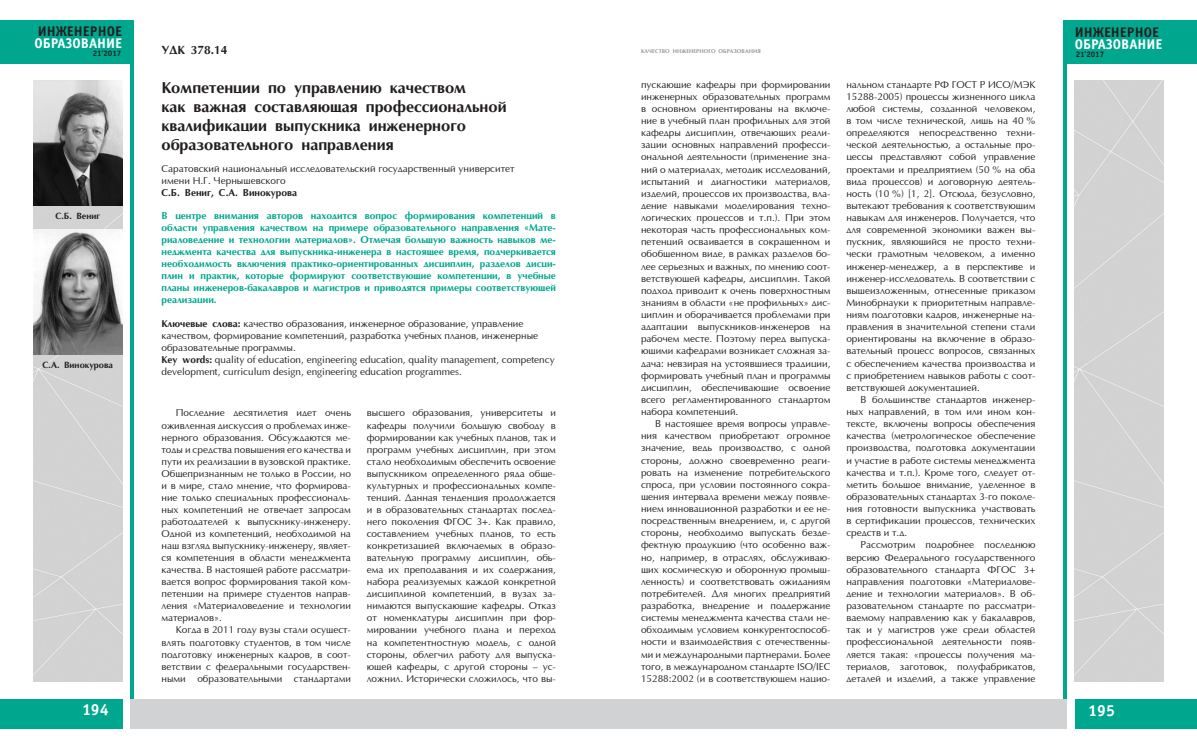
<style>
.page{position:relative;width:1197px;height:755px;background:#fff}
.page>*{position:absolute;margin:0;border:0;box-sizing:border-box;transform-origin:0 0}
.t1{font:700 16px/19.2px "AG Optima";color:#231f20}
.t2{font:700 16px "Officina Sans C";color:#fff}
.t3{font:700 14px "Officina Sans C";color:#fff}
.t4{font:700 14px "Officina Sans C";color:#231f20}
.t5{font:700 12px "AG Optima";color:#231f20}
.t6{font:10px/12.1px "Optima";color:#231f20;text-align:justify}
.t7{font:700 10px/12px "AG Optima";color:#00a78f;text-align:justify}
.t8{font:700 10px "AG Optima";color:#231f20}
.t9{font:700 9px "AG Optima";color:#231f20}
.t10{font:700 8px "Officina Sans C";color:#231f20}
.t11{font:700 5.5px "AG Optima";letter-spacing:.01em;color:#939598}
.s1{font-family:"AG Optima";font-weight:700}
</style>
<div class="page">
<div style="left:1063px;top:20px;width:133px;height:43px;background:#00a78f"></div>
<div style="left:1074px;top:698px;width:122px;height:30px;background:#00a78f"></div>
<hr style="left:1063px;top:45px;width:3px;height:653px;background:#00a78f">
<div style="left:598px;top:698px;width:468px;height:30px;background:#d1d2d4"></div>
<div style="left:1074px;top:80px;width:89px;height:601px;background:#d3d3d3"></div>
<div style="left:0;top:698px;width:122px;height:30px;background:#00a78f"></div>
<div style="left:0;top:20px;width:133px;height:43px;background:#00a78f"></div>
<hr style="left:130px;top:45px;width:3px;height:653px;background:#00a78f">
<div style="left:33px;top:205px;width:89px;height:476px;background:#d3d3d3"></div>
<div style="left:130px;top:698px;width:468px;height:30px;background:#d1d2d4"></div>
<img style="left:33px;top:80px;width:89px;height:125px">
<img style="left:33px;top:229px;width:89px;height:125px">
<h2 class="t4" style="left:38px;top:23px;width:86px">ИНЖЕНЕРНОЕ</h2>
<h2 class="t3" style="left:34px;top:35px;width:89px">ОБРАЗОВАНИЕ</h2>
<p class="t10" style="left:93px;top:49px;width:30px">21’2017</p>
<p class="t5" style="left:161px;top:43px;width:68px">УДК 378.14</p>
<p class="t11" style="left:641px;top:48px;width:121px">КАЧЕСТВО ИНЖЕНЕРНОГО ОБРАЗОВАНИЯ</p>
<h2 class="t4" style="left:1074px;top:24px;width:86px">ИНЖЕНЕРНОЕ</h2>
<h2 class="t3" style="left:1074px;top:36px;width:89px">ОБРАЗОВАНИЕ</h2>
<p class="t10" style="left:1075px;top:49px;width:30px">21’2017</p>
<p class="t9" style="left:55px;top:211px;width:46px">С.Б. Вениг</p>
<p class="t9" style="left:43px;top:359px;width:72px">С.А. Винокурова</p>
<p class="t1" style="left:161px;top:78px;width:346px">Компетенции по управлению качеством<br>как важная составляющая профессиональной квалификации выпускника инженерного образовательного направления</p>
<p class="t6" style="left:161px;top:163px;width:354px">Саратовский национальный исследовательский государственный университет имени Н.Г. Чернышевского</p>
<p class="t8" style="left:161px;top:187px;width:137px">С.Б. Вениг, С.А. Винокурова</p>
<p class="t7" style="left:161px;top:209px;width:396px">В центре внимания авторов находится вопрос формирования компетенций в области управления качеством на примере образовательного направления «Мате&shy;риаловедение и технологии материалов». Отмечая большую важность навыков ме&shy;неджмента качества для выпускника-инженера в настоящее время, подчеркивается необходимость включения практико-ориентированных дисциплин, разделов дисци&shy;плин и практик, которые формируют соответствующие компетенции, в учебные планы инженеров-бакалавров и магистров и приводятся примеры соответствующей реализации.</p>
<p class="t6" style="left:161px;top:318px;width:378px;text-align:left"><span class="s1">Ключевые слова:</span> качество образования, инженерное образование, управление качеством, формирование компетенций, разработка учебных планов, инженерные образовательные программы.</p>
<p class="t6" style="left:161px;top:354px;width:394px"><span class="s1">Key words:</span> quality of education, engineering education, quality management, competency development, curriculum design, engineering education programmes.</p>
<p class="t6" style="left:161px;top:407px;width:191px;text-indent:14px">Последние десятилетия идет очень оживленная дискуссия о проблемах инже&shy;нерного образования. Обсуждаются ме&shy;тоды и средства повышения его качества и пути их реализации в вузовской практике.<br>Общепризнанным не только в России, но и в мире, стало мнение, что формирова&shy;ние только специальных профессиональ&shy;ных компетенций не отвечает запросам работодателей к выпускнику-инженеру.<br>Одной из компетенций, необходимой на наш взгляд выпускнику-инженеру, являет&shy;ся компетенция в области менеджмента качества. В настоящей работе рассматри&shy;вается вопрос формирования такой ком&shy;петенции на примере студентов направ&shy;ления «Материаловедение и технологии материалов».</p>
<p class="t6" style="left:161px;top:624px;width:191px;text-indent:14px">Когда в 2011 году вузы стали осущест&shy;влять подготовку студентов, в том числе подготовку инженерных кадров, в соот&shy;ветствии с федеральными государствен&shy;ными образовательными стандартами</p>
<p class="t6" style="left:367px;top:407px;width:190px">высшего образования, университеты и кафедры получили большую свободу в формировании как учебных планов, так и программ учебных дисциплин, при этом стало необходимым обеспечить освоение выпускником определенного ряда обще&shy;культурных и профессиональных компе&shy;тенций. Данная тенденция продолжается и в образовательных стандартах послед&shy;него поколения ФГОС 3+. Как правило, составлением учебных планов, то есть конкретизацией включаемых в образо&shy;вательную программу дисциплин, объ&shy;ема их преподавания и их содержания, набора реализуемых каждой конкретной дисциплиной компетенций, в вузах за&shy;нимаются выпускающие кафедры. Отказ от номенклатуры дисциплин при фор&shy;мировании учебного плана и переход на компетентностную модель, с одной стороны, облегчил работу для выпуска&shy;ющей кафедры, с другой стороны – ус&shy;ложнил. Исторически сложилось, что вы-</p>
<p class="t6" style="left:641px;top:79px;width:191px">пускающие кафедры при формировании инженерных образовательных программ в основном ориентированы на включе&shy;ние в учебный план профильных для этой кафедры дисциплин, отвечающих реали&shy;зации основных направлений професси&shy;ональной деятельности (применение зна&shy;ний о материалах, методик исследований, испытаний и диагностики материалов, изделий, процессов их производства, вла&shy;дение навыками моделирования техно&shy;логических процессов и т.п.). При этом некоторая часть профессиональных ком&shy;петенций осваивается в сокращенном и обобщенном виде, в рамках разделов бо&shy;лее серьезных и важных, по мнению соот&shy;ветствующей кафедры, дисциплин. Такой подход приводит к очень поверхностным знаниям в области «не профильных» дис&shy;циплин и оборачивается проблемами при адаптации выпускников-инженеров на рабочем месте. Поэтому перед выпуска&shy;ющими кафедрами возникает сложная за&shy;дача: невзирая на устоявшиеся традиции, формировать учебный план и программы дисциплин, обеспечивающие освоение всего регламентированного стандартом набора компетенций.</p>
<p class="t6" style="left:641px;top:418px;width:191px;text-indent:14px">В настоящее время вопросы управле&shy;ния качеством приобретают огромное значение, ведь производство, с одной стороны, должно своевременно реаги&shy;ровать на изменение потребительского спроса, при условии постоянного сокра&shy;щения интервала времени между появле&shy;нием инновационной разработки и ее не&shy;посредственным внедрением, и, с другой стороны, необходимо выпускать безде&shy;фектную продукцию (что особенно важ&shy;но, например, в отраслях, обслуживаю&shy;щих космическую и оборонную промыш&shy;ленность) и соответствовать ожиданиям потребителей. Для многих предприятий разработка, внедрение и поддержание системы менеджмента качества стали не&shy;обходимым условием конкурентоспособ&shy;ности и взаимодействия с отечественны&shy;ми и международными партнерами. Более того, в международном стандарте ISO/IEC 15288:2002 (и в соответствующем нацио-</p>
<p class="t6" style="left:846px;top:79px;width:190px">нальном стандарте РФ ГОСТ Р ИСО/МЭК 15288-2005) процессы жизненного цикла любой системы, созданной человеком, в том числе технической, лишь на 40 % определяются непосредственно техни&shy;ческой деятельностью, а остальные про&shy;цессы представляют собой управление проектами и предприятием (50 % на оба вида процессов) и договорную деятель&shy;ность (10 %) [1, 2]. Отсюда, безусловно, вытекают требования к соответствующим навыкам для инженеров. Получается, что для современной экономики важен вы&shy;пускник, являющийся не просто техни&shy;чески грамотным человеком, а именно инженер-менеджер, а в перспективе и инженер-исследователь. В соответствии с вышеизложенным, отнесенные приказом Минобрнауки к приоритетным направле&shy;ниям подготовки кадров, инженерные на&shy;правления в значительной степени стали ориентированы на включение в образо&shy;вательный процесс вопросов, связанных с обеспечением качества производства и с приобретением навыков работы с соот&shy;ветствующей документацией.</p>
<p class="t6" style="left:846px;top:393px;width:190px;text-indent:14px">В большинстве стандартов инженер&shy;ных направлений, в том или ином кон&shy;тексте, включены вопросы обеспечения качества (метрологическое обеспечение производства, подготовка документации и участие в работе системы менеджмента качества и т.п.). Кроме того, следует от&shy;метить большое внимание, уделенное в образовательных стандартах 3-го поколе&shy;ния готовности выпускника участвовать в сертификации процессов, технических средств и т.д.</p>
<p class="t6" style="left:846px;top:539px;width:190px;text-indent:14px">Рассмотрим подробнее последнюю версию Федерального государственного образовательного стандарта ФГОС 3+ направления подготовки «Материалове&shy;дение и технологии материалов». В об&shy;разовательном стандарте по рассматри&shy;ваемому направлению как у бакалавров, так и у магистров уже среди областей профессиональной деятельности появ&shy;ляется такая: «процессы получения ма&shy;териалов, заготовок, полуфабрикатов, деталей и изделий, а также управление</p>
<p class="t2" style="left:82px;top:700px;width:28px">194</p>
<p class="t2" style="left:1088px;top:700px;width:28px">195</p>
</div>
